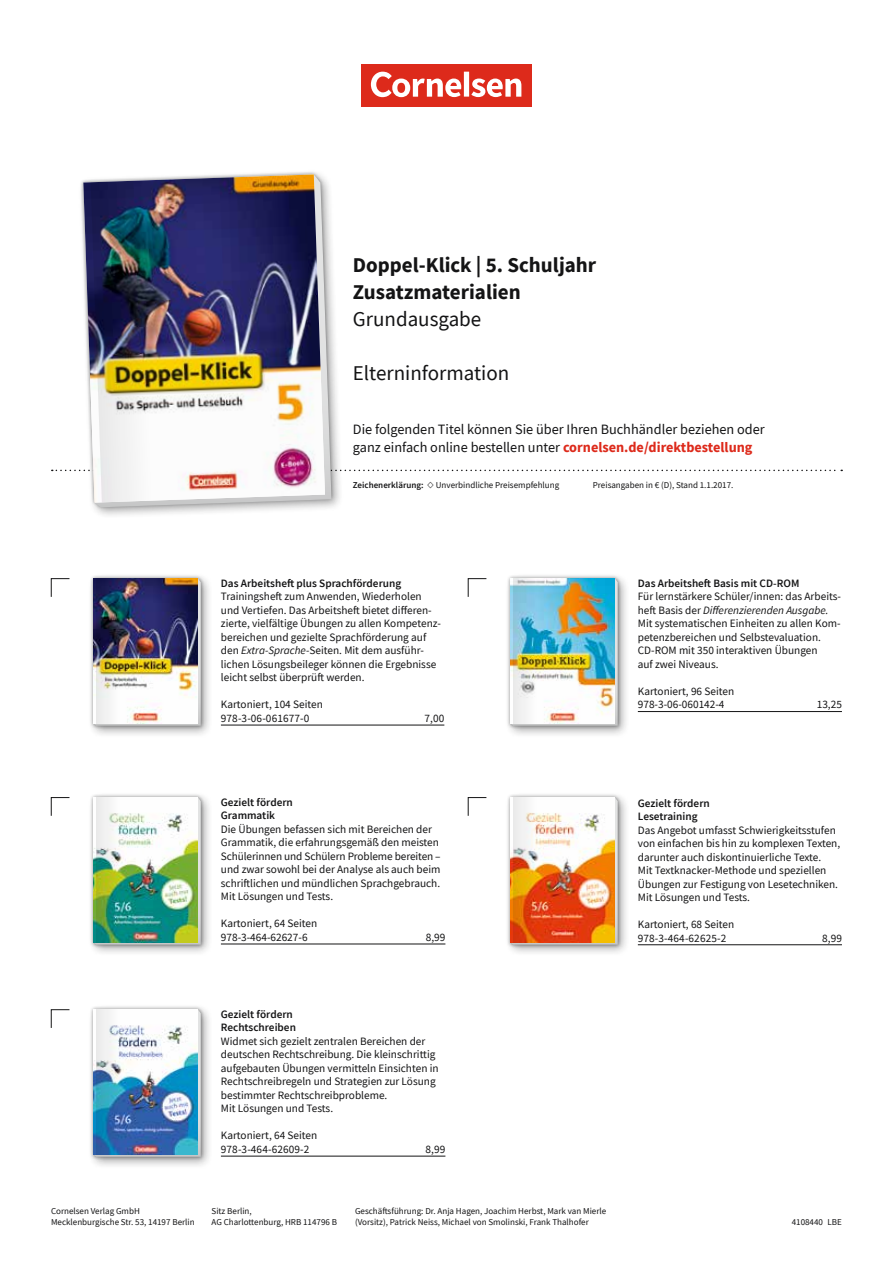
<style>
.page{position:relative;width:893px;height:1263px;background:#fff}
.page>*{position:absolute;margin:0;border:0;box-sizing:border-box;transform-origin:0 0}
.t1{font:700 21px/27px "CV Source Sans";color:#141415}
.t2{font:21px "CV Source Sans";color:#141415}
.t3{font:14.25px/18px "CV Source Sans";color:#141415}
.t4{font:11.25px/13.5px "CV Source Sans";color:#141415}
.t5{font:600 11.25px/13.5px "CV Source Sans";color:#141415}
.t6{font:9px/10.5px "CV Source Sans";color:#141415}
.t7{font:600 9px "CV Source Sans";color:#141415}
.s1{font-weight:700;color:#dd2a1b}
.s2{font-style:italic}
</style>
<div class="page">
<svg style="left:51px;top:578px;width:19px;height:19px"></svg>
<svg style="left:468px;top:578px;width:19px;height:19px"></svg>
<svg style="left:468px;top:797px;width:19px;height:19px"></svg>
<svg style="left:51px;top:797px;width:19px;height:19px"></svg>
<hr style="left:638px;top:944px;width:204px;height:1px;background:#141415">
<hr style="left:221px;top:944px;width:224px;height:1px;background:#141415">
<hr style="left:638px;top:711px;width:204px;height:1px;background:#141415">
<hr style="left:221px;top:725px;width:223px;height:1px;background:#141415">
<div style="left:504px;top:791px;width:126px;height:166px;background:#141415;opacity:.4"></div>
<div style="left:507px;top:794px;width:114px;height:154px;background:#141415;opacity:.4"></div>
<svg style="left:510px;top:797px;width:108px;height:148px"></svg>
<img style="left:510px;top:797px;width:105px;height:145px">
<img style="left:514px;top:797px;width:23px;height:145px">
<div style="left:87px;top:791px;width:126px;height:166px;background:#141415;opacity:.4"></div>
<div style="left:90px;top:794px;width:114px;height:154px;background:#141415;opacity:.4"></div>
<svg style="left:93px;top:797px;width:108px;height:148px"></svg>
<img style="left:93px;top:797px;width:105px;height:145px">
<img style="left:97px;top:797px;width:23px;height:145px">
<div style="left:504px;top:572px;width:126px;height:166px;background:#141415;opacity:.4"></div>
<div style="left:507px;top:575px;width:114px;height:154px;background:#141415;opacity:.4"></div>
<svg style="left:510px;top:578px;width:108px;height:148px"></svg>
<img style="left:510px;top:578px;width:105px;height:145px">
<img style="left:514px;top:578px;width:23px;height:145px">
<div style="left:87px;top:572px;width:126px;height:166px;background:#141415;opacity:.4"></div>
<div style="left:90px;top:575px;width:114px;height:154px;background:#141415;opacity:.4"></div>
<svg style="left:93px;top:578px;width:108px;height:148px"></svg>
<img style="left:93px;top:578px;width:105px;height:145px">
<img style="left:97px;top:578px;width:23px;height:145px">
<div style="left:77px;top:168px;width:267px;height:351px;background:#141415;opacity:.4"></div>
<svg style="left:80px;top:171px;width:255px;height:340px"></svg>
<img style="left:83px;top:174px;width:242px;height:329px">
<svg style="left:51px;top:1009px;width:19px;height:19px"></svg>
<hr style="left:221px;top:1156px;width:224px;height:1px;background:#141415">
<div style="left:87px;top:1003px;width:126px;height:166px;background:#141415;opacity:.4"></div>
<div style="left:90px;top:1006px;width:114px;height:154px;background:#141415;opacity:.4"></div>
<svg style="left:93px;top:1009px;width:108px;height:148px"></svg>
<img style="left:93px;top:1009px;width:105px;height:145px">
<svg style="left:97px;top:1009px;width:23px;height:145px"></svg>
<div style="left:361px;top:64px;width:170px;height:42px;background:#dd2a1b"></div>
<svg style="left:371px;top:72px;width:150px;height:25px"></svg>
<svg style="left:52px;top:180px;width:790px;height:322px"></svg>
<h1 class="t1" style="left:353px;top:252px;width:245px">Doppel-Klick | 5. Schuljahr<br>Zusatzmaterialien</h1>
<h1 class="t2" style="left:353px;top:306px;width:130px">Grundausgabe</h1>
<h1 class="t2" style="left:353px;top:360px;width:158px">Elterninformation</h1>
<p class="t3" style="left:353px;top:421px;width:413px">Die folgenden Titel können Sie über Ihren Buchhändler beziehen oder ganz einfach online bestellen unter <span class="s1">cornelsen.de/direktbestellung</span></p>
<p class="t7" style="left:353px;top:479px;width:72px">Zeichenerklärung:</p>
<p class="t6" style="left:436px;top:480px;width:125px">Unverbindliche Preisempfehlung</p>
<p class="t6" style="left:593px;top:480px;width:142px">Preisangaben in € (D), Stand 1.1.2017.</p>
<p class="t5" style="left:221px;top:576px;width:182px">Das Arbeitsheft plus Sprachförderung</p>
<p class="t4" style="left:221px;top:590px;width:222px">Trainingsheft zum Anwenden, Wiederholen und Vertiefen. Das Arbeitsheft bietet differen&shy;zierte, vielfältige Übungen zu allen Kompetenz&shy;bereichen und gezielte Sprachförderung auf den <span class="s2">Extra-Sprache-</span>Seiten. Mit dem ausführ&shy;lichen Lösungsbeileger können die Ergebnisse leicht selbst überprüft werden.</p>
<p class="t4" style="left:221px;top:698px;width:103px">Kartoniert, 104 Seiten<br>978-3-06-061677-0</p>
<p class="t4" style="left:424px;top:711px;width:21px">7,00</p>
<p class="t5" style="left:221px;top:795px;width:73px">Gezielt fördern<br>Grammatik</p>
<p class="t4" style="left:221px;top:822px;width:221px">Die Übungen befassen sich mit Bereichen der Grammatik, die erfahrungsgemäß den meisten Schülerinnen und Schülern Probleme bereiten – und zwar sowohl bei der Analyse als auch beim schriftlichen und mündlichen Sprachgebrauch.<br>Mit Lösungen und Tests.</p>
<p class="t4" style="left:221px;top:917px;width:98px">Kartoniert, 64 Seiten<br>978-3-464-62627-6</p>
<p class="t4" style="left:426px;top:930px;width:21px">8,99</p>
<p class="t5" style="left:221px;top:1007px;width:77px">Gezielt fördern<br>Rechtschreiben</p>
<p class="t4" style="left:221px;top:1034px;width:219px">Widmet sich gezielt zentralen Bereichen der deutschen Rechtschreibung. Die kleinschrittig aufgebauten Übungen vermitteln Einsichten in Rechtschreibregeln und Strategien zur Lösung bestimmter Rechtschreibprobleme.<br>Mit Lösungen und Tests.</p>
<p class="t4" style="left:221px;top:1129px;width:98px">Kartoniert, 64 Seiten<br>978-3-464-62609-2</p>
<p class="t4" style="left:425px;top:1142px;width:21px">8,99</p>
<p class="t6" style="left:51px;top:1206px;width:145px">Cornelsen Verlag GmbH<br>Mecklenburgische Str. 53, 14197 Berlin</p>
<p class="t6" style="left:212px;top:1206px;width:127px">Sitz Berlin,<br>AG Charlottenburg, HRB 114796 B</p>
<p class="t6" style="left:355px;top:1206px;width:253px">Geschäftsführung: Dr. Anja Hagen, Joachim Herbst, Mark van Mierle (Vorsitz), Patrick Neiss, Michael von Smolinski, Frank Thalhofer</p>
<p class="t5" style="left:638px;top:576px;width:163px">Das Arbeitsheft Basis mit CD-ROM</p>
<p class="t4" style="left:638px;top:590px;width:205px">Für lernstärkere Schüler/innen: das Arbeits&shy;heft Basis der <span class="s2">Differenzierenden Ausgabe.<br></span>Mit systematischen Einheiten zu allen Kom&shy;petenzbereichen und Selbstevaluation.<br>CD-ROM mit 350 interaktiven Übungen<br>auf zwei Niveaus.</p>
<p class="t4" style="left:638px;top:684px;width:98px">Kartoniert, 96 Seiten<br>978-3-06-060142-4</p>
<p class="t4" style="left:817px;top:698px;width:27px">13,25</p>
<p class="t5" style="left:638px;top:796px;width:73px">Gezielt fördern<br>Lesetraining</p>
<p class="t4" style="left:638px;top:823px;width:204px">Das Angebot umfasst Schwierigkeitsstufen von einfachen bis hin zu komplexen Texten, darunter auch diskontinuierliche Texte.<br>Mit Textknacker-Methode und speziellen Übungen zur Festigung von Lesetechniken.<br>Mit Lösungen und Tests.</p>
<p class="t4" style="left:638px;top:917px;width:98px">Kartoniert, 68 Seiten<br>978-3-464-62625-2</p>
<p class="t4" style="left:822px;top:931px;width:21px">8,99</p>
<p class="t6" style="left:792px;top:1216px;width:52px">4108440 LBE</p>
</div>
